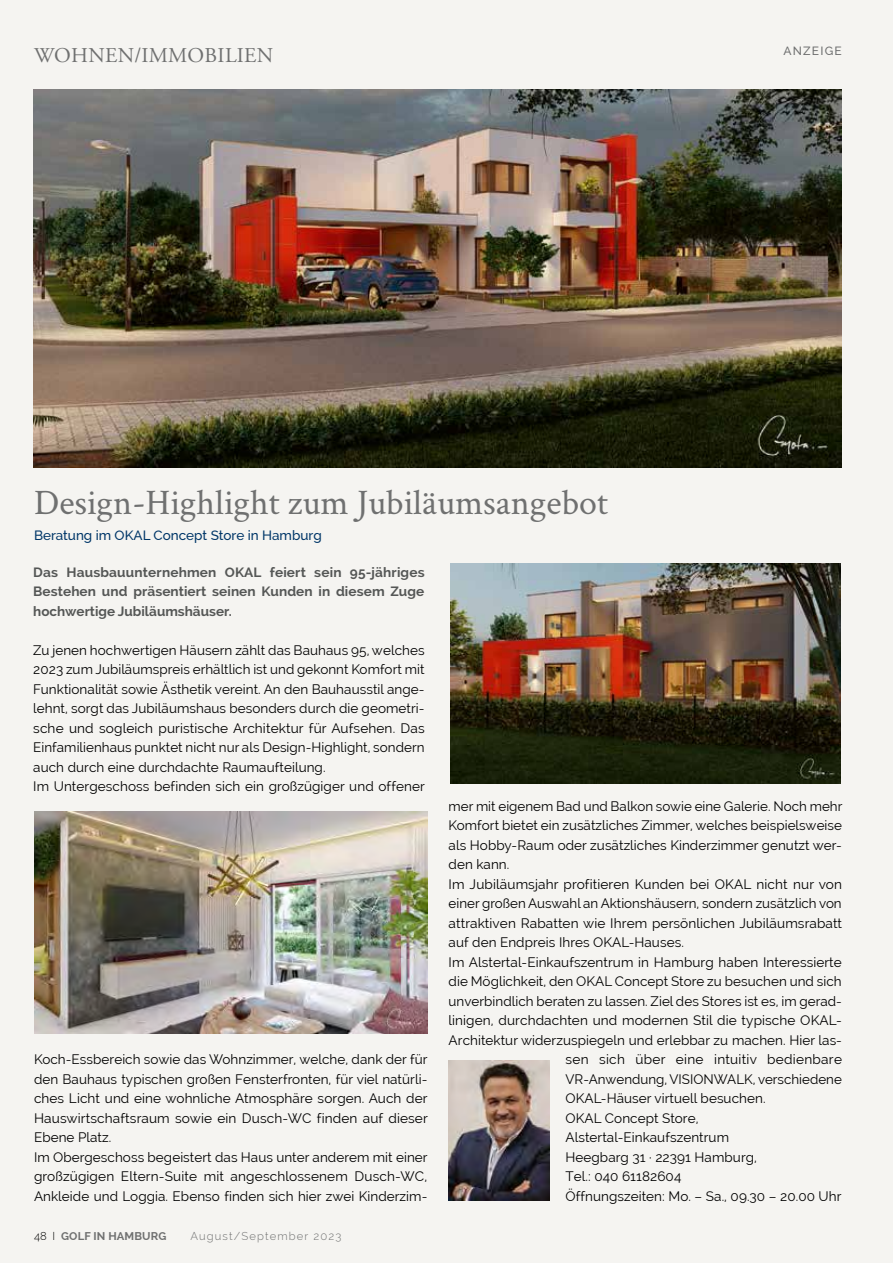
<style>
.page{position:relative;width:893px;height:1263px;background:#f5f4f1}
.page>*{position:absolute;margin:0;border:0;box-sizing:border-box;transform-origin:0 0}
.t1{font:36px "Crimson";color:#6f7070}
.t2{font:21px "Adobe Garamond Pro";letter-spacing:.015em;color:#6f7070}
.t3{font:13.5px/19.5px "Raleway";letter-spacing:.005em;color:#000}
.t4{font:700 13.5px/19.5px "Raleway";color:#555756;text-align:justify}
.t5{font:500 13.5px "Raleway";color:#003668}
.t6{font:500 12px "Raleway";letter-spacing:.1em;color:#6f7070}
.t7{font:300 11.25px "Raleway";letter-spacing:.1em;color:#6f7070}
.t8{font:700 11.25px "Raleway";letter-spacing:.01em;color:#6f7070}
.s1{font-weight:300;color:#000}
</style>
<div class="page">
<img style="left:449px;top:1060px;width:100px;height:141px">
<img style="left:34px;top:812px;width:393px;height:221px">
<img style="left:33px;top:89px;width:809px;height:379px">
<img style="left:450px;top:563px;width:390px;height:220px">
<h2 class="t2" style="left:34px;top:43px;width:241px">WOHNEN/IMMOBILIEN</h2>
<p class="t6" style="left:783px;top:44px;width:60px">ANZEIGE</p>
<h1 class="t1" style="left:34px;top:478px;width:576px">Design-Highlight zum Jubiläumsangebot</h1>
<p class="t5" style="left:34px;top:527px;width:289px">Beratung im OKAL Concept Store in Hamburg</p>
<p class="t4" style="left:33px;top:562px;width:393px">Das Hausbauunternehmen OKAL feiert sein 95-jähriges Bestehen und präsentiert seinen Kunden in diesem Zuge hochwertige Jubiläumshäuser.</p>
<p class="t3" style="left:33px;top:640px;width:393px">Zu jenen hochwertigen Häusern zählt das Bauhaus 95, welches 2023 zum Jubiläumspreis erhältlich ist und gekonnt Komfort mit Funktionalität sowie Ästhetik vereint. An den Bauhausstil ange&shy;lehnt, sorgt das Jubiläumshaus besonders durch die geometri&shy;sche und sogleich puristische Architektur für Aufsehen. Das Einfamilienhaus punktet nicht nur als Design-Highlight, sondern auch durch eine durchdachte Raumaufteilung.<br>Im Untergeschoss befinden sich ein großzügiger und offener</p>
<p class="t3" style="left:449px;top:796px;width:395px">mer mit eigenem Bad und Balkon sowie eine Galerie. Noch mehr Komfort bietet ein zusätzliches Zimmer, welches beispielsweise als Hobby-Raum oder zusätzliches Kinderzimmer genutzt wer&shy;den kann.<br>Im Jubiläumsjahr profitieren Kunden bei OKAL nicht nur von einer großen Auswahl an Aktionshäusern, sondern zusätzlich von attraktiven Rabatten wie Ihrem persönlichen Jubiläumsrabatt auf den Endpreis Ihres OKAL-Hauses.<br>Im Alstertal-Einkaufszentrum in Hamburg haben Interessierte die Möglichkeit, den OKAL Concept Store zu besuchen und sich unverbindlich beraten zu lassen. Ziel des Stores ist es, im gerad&shy;linigen, durchdachten und modernen Stil die typische OKAL-Architektur widerzuspiegeln und erlebbar zu machen. Hier las-</p>
<p class="t3" style="left:34px;top:1050px;width:395px">Koch-Essbereich sowie das Wohnzimmer, welche, dank der für den Bauhaus typischen großen Fensterfronten, für viel natürli&shy;ches Licht und eine wohnliche Atmosphäre sorgen. Auch der Hauswirtschaftsraum sowie ein Dusch-WC finden auf dieser Ebene Platz.<br>Im Obergeschoss begeistert das Haus unter anderem mit einer großzügigen Eltern-Suite mit angeschlossenem Dusch-WC, Ankleide und Loggia. Ebenso finden sich hier zwei Kinderzim-</p>
<p class="t3" style="left:566px;top:1050px;width:278px">sen sich über eine intuitiv bedienbare<br>VR-Anwendung, VISIONWALK, verschiedene<br>OKAL-Häuser virtuell besuchen.<br>OKAL Concept Store,<br>Alstertal-Einkaufszentrum<br>Heegbarg 31 · 22391 Hamburg,<br>Tel.: 040 61182604<br>Öffnungszeiten: Mo. – Sa., 09.30 – 20.00 Uhr</p>
<p class="t8" style="left:34px;top:1229px;width:134px"><span class="s1">48 I</span> GOLF IN HAMBURG</p>
<p class="t7" style="left:190px;top:1229px;width:152px">August/September 2023</p>
</div>
